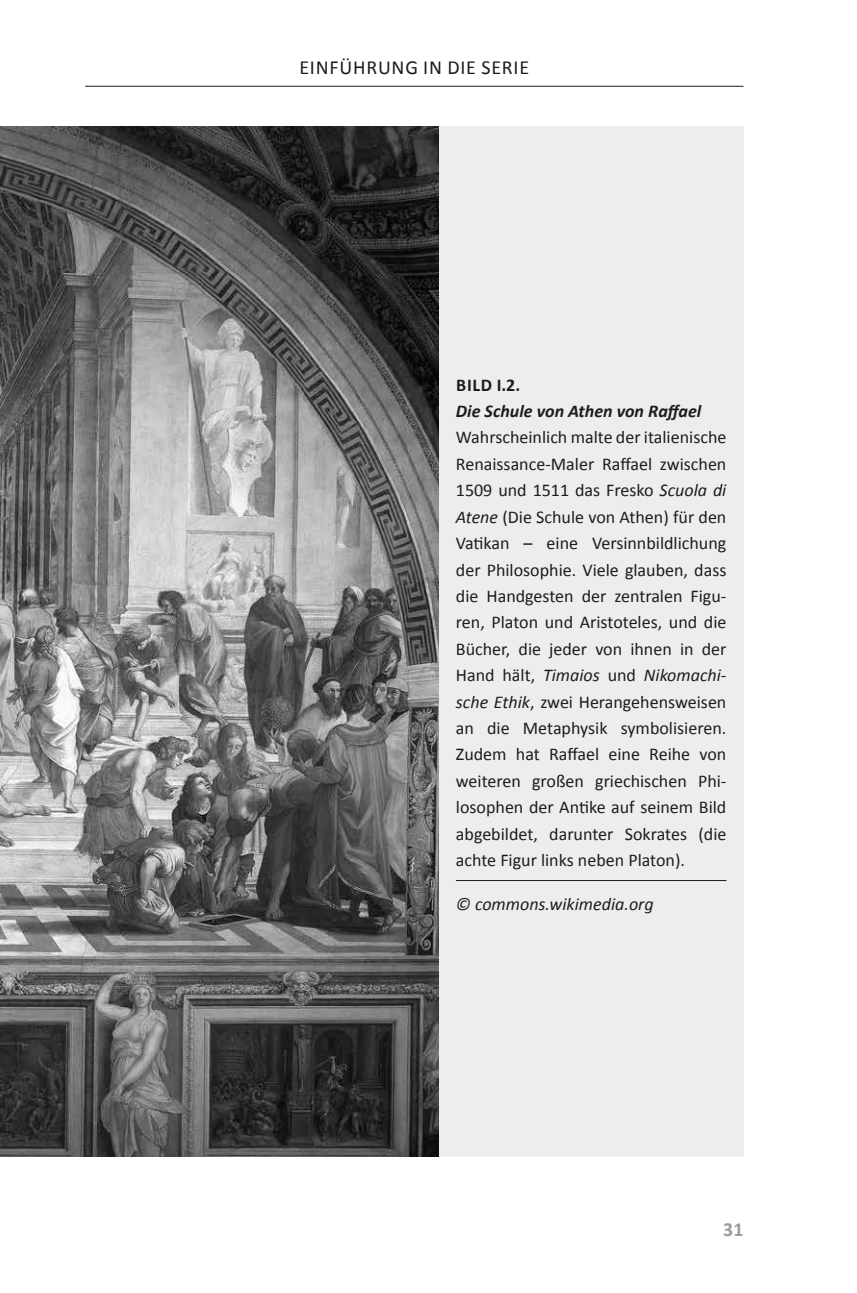
<style>
.page{position:relative;width:857px;height:1293px;background:#fff}
.page>*{position:absolute;margin:0;border:0;box-sizing:border-box;transform-origin:0 0}
.t1{font:20px "Calibri";letter-spacing:.04em;color:#1d1d1b}
.t2{font:700 20px "Calibri";color:#9d9d9c}
.t3{font:18px/26.4px "Calibri";color:#1d1d1b;text-align:justify}
.t4{font:italic 700 18px "Calibri";color:#1d1d1b}
.t5{font:italic 18px "Calibri";color:#1d1d1b}
.t6{font:700 18px "Calibri";color:#1d1d1b}
.s1{font-style:italic}
</style>
<div class="page">
<hr style="left:85px;top:86px;width:658px;height:1px;background:#1d1d1b">
<img style="left:0;top:126px;width:438px;height:1030px">
<div style="left:438px;top:126px;width:305px;height:1030px;background:#ededed"></div>
<hr style="left:455px;top:880px;width:271px;height:1px;background:#1d1d1b">
<p class="t1" style="left:299px;top:54px;width:228px">Einführung in die Serie</p>
<p class="t6" style="left:456px;top:373px;width:65px">Bild I.2.</p>
<p class="t4" style="left:455px;top:400px;width:247px">Die Schule von Athen von Raffael</p>
<p class="t3" style="left:455px;top:424px;width:272px">Wahrscheinlich malte der italienische Renaissance-Maler Raffael zwischen 1509 und 1511 das Fresko <span class="s1">Scuola di Atene</span> (Die Schule von Athen) für den Vatikan – eine Versinnbildlichung der Philosophie. Viele glauben, dass die Handgesten der zentralen Figu&shy;ren, Platon und Aristoteles, und die Bücher, die jeder von ihnen in der H and hält, <span class="s1">Timaios</span> und <span class="s1">Nikomachi&shy;sche Ethik</span>, zwei H erangehensweisen an die Metaphysik symbolisieren.<br>Zudem hat Raffael eine Reihe von weiteren großen griechischen Phi&shy;losophen der Antike auf seinem Bild abgebildet, darunter Sokrates (die achte Figur links neben Platon).</p>
<p class="t5" style="left:455px;top:891px;width:199px">© commons.wikimedia.org</p>
<p class="t2" style="left:722px;top:1216px;width:22px">31</p>
</div>
